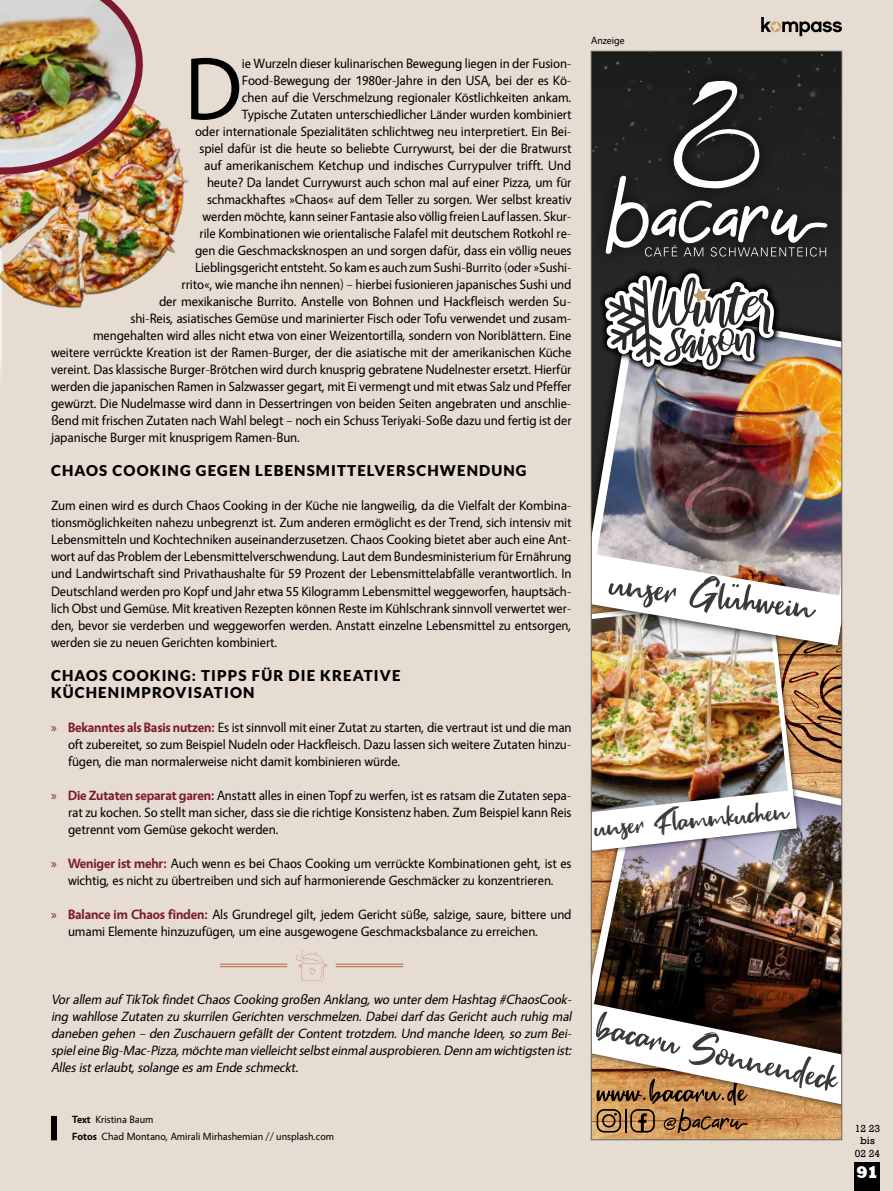
<style>
.page{position:relative;width:893px;height:1191px;background:#e6dcd2}
.page>*{position:absolute;margin:0;border:0;box-sizing:border-box;transform-origin:0 0}
.t1{font:87.6px "Vegur";color:#000}
.t2{font:49.35px "Fake Serif";color:#3a3a39}
.t3{font:47.7px "Fake Serif";color:#3a3a39}
.t4{font:36.45px "Fake Serif";color:#3a3a39}
.t5{font:800 17.25px "Rockwell";color:#fff}
.t6{font:900 15px/17px "Lato";letter-spacing:.075em;color:#000}
.t7{font:13.5px/17px "Vegur";letter-spacing:-.01em;color:#000;text-align:justify}
.t8{font:italic 13.5px/17px "Vegur";color:#000;text-align:justify}
.t9{font:10.5px/17px "Vegur";color:#000}
.t10{font:10.5px/12.6px "Rockwell";color:#000;text-align:center}
.s1{font-family:"Myriad Pro";color:#7c192f}
.s2{font-weight:700;color:#7c192f}
.s3{font-weight:700}
</style>
<div class="page">
<hr style="left:0;top:20px;width:1px;height:380px;background:#fff">
<img style="left:0;top:114px;width:188px;height:255px">
<img style="left:0;top:0;width:147px;height:181px">
<hr style="left:220px;top:964px;width:67px;height:1px;background:#b6673c">
<hr style="left:220px;top:966px;width:67px;height:1px;background:#b6673c">
<hr style="left:336px;top:964px;width:67px;height:1px;background:#b6673c">
<hr style="left:336px;top:966px;width:67px;height:1px;background:#b6673c">
<svg style="left:296px;top:950px;width:31px;height:31px"></svg>
<div style="left:51px;top:1116px;width:6px;height:24px;background:#000"></div>
<svg style="left:761px;top:17px;width:81px;height:19px"></svg>
<div style="left:855px;top:1162px;width:25px;height:29px;background:#000"></div>
<img style="left:593px;top:53px;width:247px;height:245px">
<img style="left:593px;top:1116px;width:247px;height:22px">
<svg style="left:802px;top:654px;width:38px;height:97px;background:#b47e4d"></svg>
<svg style="left:597px;top:1116px;width:151px;height:17px;background:#9b7041"></svg>
<div style="left:591px;top:751px;width:251px;height:365px;background:#000;opacity:.75"></div>
<svg style="left:593px;top:757px;width:247px;height:347px;background:#d3ba9f"></svg>
<img style="left:594px;top:765px;width:246px;height:289px">
<div style="left:591px;top:589px;width:211px;height:268px;background:#000;opacity:.75"></div>
<svg style="left:593px;top:654px;width:204px;height:197px;background:#dcd4d3"></svg>
<img style="left:593px;top:654px;width:195px;height:158px">
<div style="left:591px;top:298px;width:251px;height:356px;background:#000;opacity:.75"></div>
<svg style="left:593px;top:306px;width:247px;height:339px;background:#cecac6"></svg>
<img style="left:597px;top:314px;width:243px;height:281px">
<div style="left:592px;top:67px;width:248px;height:203px;background:#222221"></div>
<svg style="left:605px;top:76px;width:223px;height:180px"></svg>
<svg style="left:598px;top:268px;width:183px;height:109px;background:#504a44"></svg>
<svg style="left:604px;top:273px;width:170px;height:97px;background:#878786"></svg>
<h1 class="t1" style="left:185px;top:42px;width:60px">D</h1>
<p class="t7" style="left:242px;top:55px;width:331px">ie Wurzeln dieser kulinarischen Bewegung liegen in der Fusion-</p>
<p class="t7" style="left:242px;top:72px;width:331px">Food-Bewegung der 1980er-Jahre in den USA, bei der es Kö-</p>
<p class="t7" style="left:242px;top:89px;width:331px">chen auf die Verschmelzung regionaler Köstlichkeiten ankam.</p>
<p class="t7" style="left:242px;top:106px;width:331px">Typische Zutaten unterschiedlicher Länder wurden kombiniert</p>
<p class="t7" style="left:195px;top:123px;width:378px">oder internationale Spezialitäten schlichtweg neu interpretiert. Ein Bei-</p>
<p class="t7" style="left:200px;top:140px;width:374px">spiel dafür ist die heute so beliebte Currywurst, bei der die Bratwurst</p>
<p class="t7" style="left:204px;top:157px;width:369px">auf amerikanischem Ketchup und indisches Currypulver trifft. Und</p>
<p class="t7" style="left:207px;top:174px;width:366px">heute? Da landet Currywurst auch schon mal auf einer Pizza, um für</p>
<p class="t7" style="left:207px;top:191px;width:366px">schmackhaftes »Chaos« auf dem Teller zu sorgen. Wer selbst kreativ</p>
<p class="t7" style="left:203px;top:208px;width:371px">werden möchte, kann seiner Fantasie also völlig freien Lauf lassen. Skur-</p>
<p class="t7" style="left:200px;top:225px;width:374px">rile Kombinationen wie orientalische Falafel mit deutschem Rotkohl re-</p>
<p class="t7" style="left:195px;top:242px;width:378px">gen die Geschmacksknospen an und sorgen dafür, dass ein völlig neues</p>
<p class="t7" style="left:195px;top:259px;width:378px">Lieblingsgericht entsteht. So kam es auch zum Sushi-Burrito (oder »Sushi-</p>
<p class="t7" style="left:182px;top:276px;width:391px">rrito«, wie manche ihn nennen) – hierbei fusionieren japanisches Sushi und</p>
<p class="t7" style="left:159px;top:293px;width:414px">der mexikanische Burrito. Anstelle von Bohnen und Hackfleisch werden Su-</p>
<p class="t7" style="left:131px;top:310px;width:442px">shi-Reis, asiatisches Gemüse und marinierter Fisch oder Tofu verwendet und zusam-</p>
<p class="t7" style="left:93px;top:327px;width:480px">mengehalten wird alles nicht etwa von einer Weizentortilla, sondern von Noriblättern. Eine</p>
<p class="t7" style="left:51px;top:344px;width:522px">weitere verrückte Kreation ist der Ramen-Burger, der die asiatische mit der amerikanischen Küche</p>
<p class="t7" style="left:51px;top:361px;width:522px">vereint. Das klassische Burger-Brötchen wird durch knusprig gebratene Nudelnester ersetzt. Hierfür</p>
<p class="t7" style="left:51px;top:378px;width:522px">werden die japanischen Ramen in Salzwasser gegart, mit Ei vermengt und mit etwas Salz und Pfeffer</p>
<p class="t7" style="left:51px;top:395px;width:522px">gewürzt. Die Nudelmasse wird dann in Dessertringen von beiden Seiten angebraten und anschlie-</p>
<p class="t7" style="left:51px;top:412px;width:522px">ßend mit frischen Zutaten nach Wahl belegt – noch ein Schuss Teriyaki-Soße dazu und fertig ist der</p>
<p class="t7" style="left:51px;top:429px;width:251px">japanische Burger mit knusprigem Ramen-Bun.</p>
<p class="t6" style="left:51px;top:462px;width:477px">CHAOS COOKING GEGEN LEBENSMITTELVERSCHWENDUNG</p>
<p class="t7" style="left:51px;top:497px;width:522px">Zum einen wird es durch Chaos Cooking in der Küche nie langweilig, da die Vielfalt der Kombina&shy;tionsmöglichkeiten nahezu unbegrenzt ist. Zum anderen ermöglicht es der Trend, sich intensiv mit Lebensmitteln und Kochtechniken auseinanderzusetzen. Chaos Cooking bietet aber auch eine Ant&shy;wort auf das Problem der Lebensmittelverschwendung. Laut dem Bundesministerium für Ernährung und Landwirtschaft sind Privathaushalte für 59 Prozent der Lebensmittelabfälle verantwortlich. In Deutschland werden pro Kopf und Jahr etwa 55 Kilogramm Lebensmittel weggeworfen, hauptsäch&shy;lich Obst und Gemüse. Mit kreativen Rezepten können Reste im Kühlschrank sinnvoll verwertet wer&shy;den, bevor sie verderben und weggeworfen werden. Anstatt einzelne Lebensmittel zu entsorgen, werden sie zu neuen Gerichten kombiniert.</p>
<p class="t6" style="left:51px;top:666px;width:351px">CHAOS COOKING: TIPPS FÜR DIE KREATIVE<br>KÜCHENIMPROVISATION</p>
<p class="t7" style="left:68px;top:719px;width:505px;text-indent:-17px"><span class="s1">»</span> <span class="s2">Bekanntes als Basis nutzen:</span> Es ist sinnvoll mit einer Zutat zu starten, die vertraut ist und die man oft zubereitet, so zum Beispiel Nudeln oder Hackfleisch. Dazu lassen sich weitere Zutaten hinzu&shy;fügen, die man normalerweise nicht damit kombinieren würde.</p>
<p class="t7" style="left:68px;top:787px;width:505px;text-indent:-17px"><span class="s1">»</span> <span class="s2">Die Zutaten separat garen:</span> Anstatt alles in einen Topf zu werfen, ist es ratsam die Zutaten sepa&shy;rat zu kochen. So stellt man sicher, dass sie die richtige Konsistenz haben. Zum Beispiel kann Reis getrennt vom Gemüse gekocht werden.</p>
<p class="t7" style="left:51px;top:855px;width:522px;text-align:center"><span class="s1">»</span> <span class="s2">Weniger ist mehr:</span> Auch wenn es bei Chaos Cooking um verrückte Kombinationen geht, ist es wichtig, es nicht zu übertreiben und sich auf harmonierende Geschmäcker zu konzentrieren.</p>
<p class="t7" style="left:68px;top:906px;width:505px;text-indent:-17px"><span class="s1">»</span> <span class="s2">Balance im Chaos finden:</span> Als Grundregel gilt, jedem Gericht süße, salzige, saure, bittere und umami Elemente hinzuzufügen, um eine ausgewogene Geschmacksbalance zu erreichen.</p>
<p class="t9" style="left:591px;top:32px;width:35px">Anzeige</p>
<h2 class="t2" style="left:614px;top:556px;width:207px;rotate:7deg">unser Glühwein</h2>
<h3 class="t4" style="left:593px;top:808px;width:196px;rotate:-5deg">unser Flammkuchen</h3>
<p class="t8" style="left:51px;top:991px;width:525px">Vorallem auf TikTok findetChaosCooking großen Anklang, wo unterdem Hashtag #ChaosCook&shy;ing wahllose Zutaten zu skurrilen Gerichten verschmelzen. Dabei darf das Gericht auch ruhig mal daneben gehen – den Zuschauern gefällt der Content trotzdem. Und manche Ideen, so zum Bei&shy;spieleine Big-Mac-Pizza, möchte man vielleichtselbsteinmalausprobieren.Denn am wichtigsten ist:<br>Allesisterlaubt, solange esam Ende schmeckt.</p>
<p class="t9" style="left:72px;top:1111px;width:263px"><span class="s3">Text</span> Kristina Baum<br><span class="s3">Fotos</span> Chad Montano, Amirali Mirhashemian // unsplash.com</p>
<h3 class="t3" style="left:604px;top:999px;width:248px;rotate:13deg">bacaru Sonnendeck</h3>
<p class="t10" style="left:855px;top:1122px;width:27px">12 23 bis<br>02 24</p>
<p class="t5" style="left:856px;top:1162px;width:24px">91</p>
</div>
